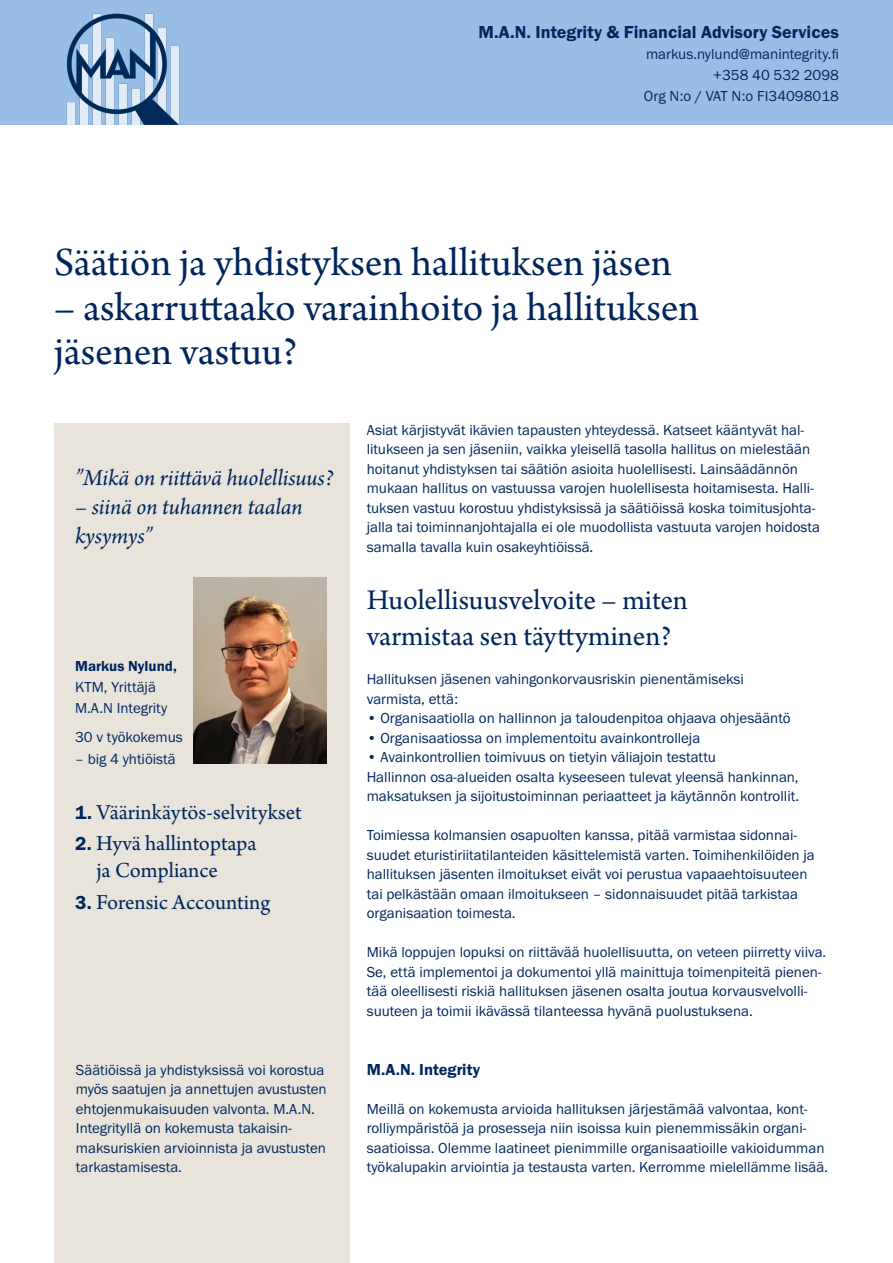
<style>
.page{position:relative;width:893px;height:1263px;background:#fff}
.page>*{position:absolute;margin:0;border:0;box-sizing:border-box;transform-origin:0 0}
.t1{font:42px/44.4px "Arno Pro";color:#00255d}
.t2{font:30px/36px "Arno Pro";color:#00255d}
.t3{font:italic 24px/28.8px "Arno Pro";letter-spacing:-.005em;color:#00255d}
.t4{font:22.5px/27px "Arno Pro";color:#00255d}
.t5{font:18px "Franklin Gothic URW Dem";color:#00255d}
.t6{font:16.5px "Franklin Gothic URW Dem";color:#00255d}
.t7{font:15px/19.5px "Franklin Gothic URW Boo";color:#00255d}
.t8{font:15px/21px "Franklin Gothic URW Dem";color:#00255d}
.s1{font-family:"Franklin Gothic URW Boo"}
.s2{font-family:"Franklin Gothic URW Dem";font-size:19.5px}
</style>
<div class="page">
<div style="left:54px;top:424px;width:296px;height:839px;background:#e8e4dc"></div>
<div style="left:0;top:0;width:893px;height:124px;background:#99bee5"></div>
<img style="left:66px;top:13px;width:114px;height:111px">
<img style="left:194px;top:577px;width:133px;height:187px">
<p class="t5" style="left:478px;top:21px;width:362px">M.A.N. Integrity &amp; Financial Advisory Services</p>
<p class="t7" style="left:646px;top:44px;width:194px">markus.nylund@manintegrity.fi</p>
<p class="t7" style="left:713px;top:65px;width:127px">+358 40 532 2098</p>
<p class="t7" style="left:644px;top:86px;width:197px">Org N:o / VAT N:o FI34098018</p>
<p class="t1" style="left:54px;top:242px;width:619px">Säätiön ja yhdistyksen hallituksen jäsen</p>
<p class="t1" style="left:54px;top:287px;width:647px">– askarruttaako varainhoito ja hallituksen jäsenen vastuu?</p>
<p class="t3" style="left:75px;top:465px;width:260px">”Mikä on riittävä huolellisuus?</p>
<p class="t3" style="left:75px;top:494px;width:229px">– siinä on tuhannen taalan kysymys”</p>
<p class="t8" style="left:75px;top:655px;width:103px">Markus Nylund,<br><span class="s1">KTM, Yrittäjä</span></p>
<p class="t7" style="left:75px;top:698px;width:94px">M.A.N Integrity</p>
<p class="t7" style="left:75px;top:727px;width:109px">30 v työkokemus</p>
<p class="t7" style="left:75px;top:748px;width:102px">– big 4 yhtiöistä</p>
<p class="t4" style="left:75px;top:800px;width:228px"><span class="s2">1.</span> Väärinkäytös-selvitykset</p>
<p class="t4" style="left:96px;top:831px;width:162px;text-indent:-21px"><span class="s2">2.</span> Hyvä hallintoptapa ja Compliance</p>
<p class="t4" style="left:75px;top:890px;width:197px"><span class="s2">3.</span> Forensic Accounting</p>
<p class="t7" style="left:76px;top:1059px;width:252px">Säätiöissä ja yhdistyksissä voi korostua myös saatujen ja annettujen avustusten ehtojenmukaisuuden valvonta. M.A.N.<br>Integrityllä on kokemusta takaisin-</p>
<p class="t7" style="left:76px;top:1137px;width:251px">maksuriskien arvioinnista ja avustusten tarkastamisesta.</p>
<p class="t7" style="left:367px;top:420px;width:455px">Asiat kärjistyvät ikävien tapausten yhteydessä. Katseet kääntyvät hal&shy;litukseen ja sen jäseniin, vaikka yleisellä tasolla hallitus on mielestään hoitanut yhdistyksen tai säätiön asioita huolellisesti. Lainsäädännön mukaan hallitus on vastuussa varojen huolellisesta hoitamisesta. Halli&shy;tuksen vastuu korostuu yhdistyksissä ja säätiöissä koska toimitusjohta&shy;jalla tai toiminnanjohtajalla ei ole muodollista vastuuta varojen hoidosta samalla tavalla kuin osakeyhtiöissä.</p>
<p class="t2" style="left:367px;top:584px;width:323px">Huolellisuusvelvoite – miten varmistaa sen täyttyminen?</p>
<p class="t7" style="left:367px;top:669px;width:379px">Hallituksen jäsenen vahingonkorvausriskin pienentämiseksi varmista, että:</p>
<p class="t7" style="left:367px;top:708px;width:425px">• Organisaatiolla on hallinnon ja taloudenpitoa ohjaava ohjesääntö</p>
<p class="t7" style="left:367px;top:728px;width:335px">• Organisaatiossa on implementoitu avainkontrolleja</p>
<p class="t7" style="left:367px;top:747px;width:351px">• Avainkontrollien toimivuus on tietyin väliajoin testattu</p>
<p class="t7" style="left:367px;top:767px;width:434px">Hallinnon osa-alueiden osalta kyseeseen tulevat yleensä hankinnan, maksatuksen ja sijoitustoiminnan periaatteet ja käytännön kontrollit.</p>
<p class="t7" style="left:367px;top:825px;width:449px">Toimiessa kolmansien osapuolten kanssa, pitää varmistaa sidonnai&shy;suudet eturistiriitatilanteiden käsittelemistä varten. Toimihenkilöiden ja hallituksen jäsenten ilmoitukset eivät voi perustua vapaaehtoisuuteen tai pelkästään omaan ilmoitukseen – sidonnaisuudet pitää tarkistaa organisaation toimesta.</p>
<p class="t7" style="left:367px;top:942px;width:461px">Mikä loppujen lopuksi on riittävää huolellisuutta, on veteen piirretty viiva.<br>Se, että implementoi ja dokumentoi yllä mainittuja toimenpiteitä pienen&shy;tää oleellisesti riskiä hallituksen jäsenen osalta joutua korvausvelvolli&shy;suuteen ja toimii ikävässä tilanteessa hyvänä puolustuksena.</p>
<p class="t6" style="left:367px;top:1059px;width:115px">M.A.N. Integrity</p>
<p class="t7" style="left:367px;top:1098px;width:463px">Meillä on kokemusta arvioida hallituksen järjestämää valvontaa, kont&shy;rolliympäristöä ja prosesseja niin isoissa kuin pienemmissäkin organi&shy;saatioissa. Olemme laatineet pienimmille organisaatioille vakioidumman työkalupakin arviointia ja testausta varten. Kerromme mielellämme lisää.</p>
</div>
